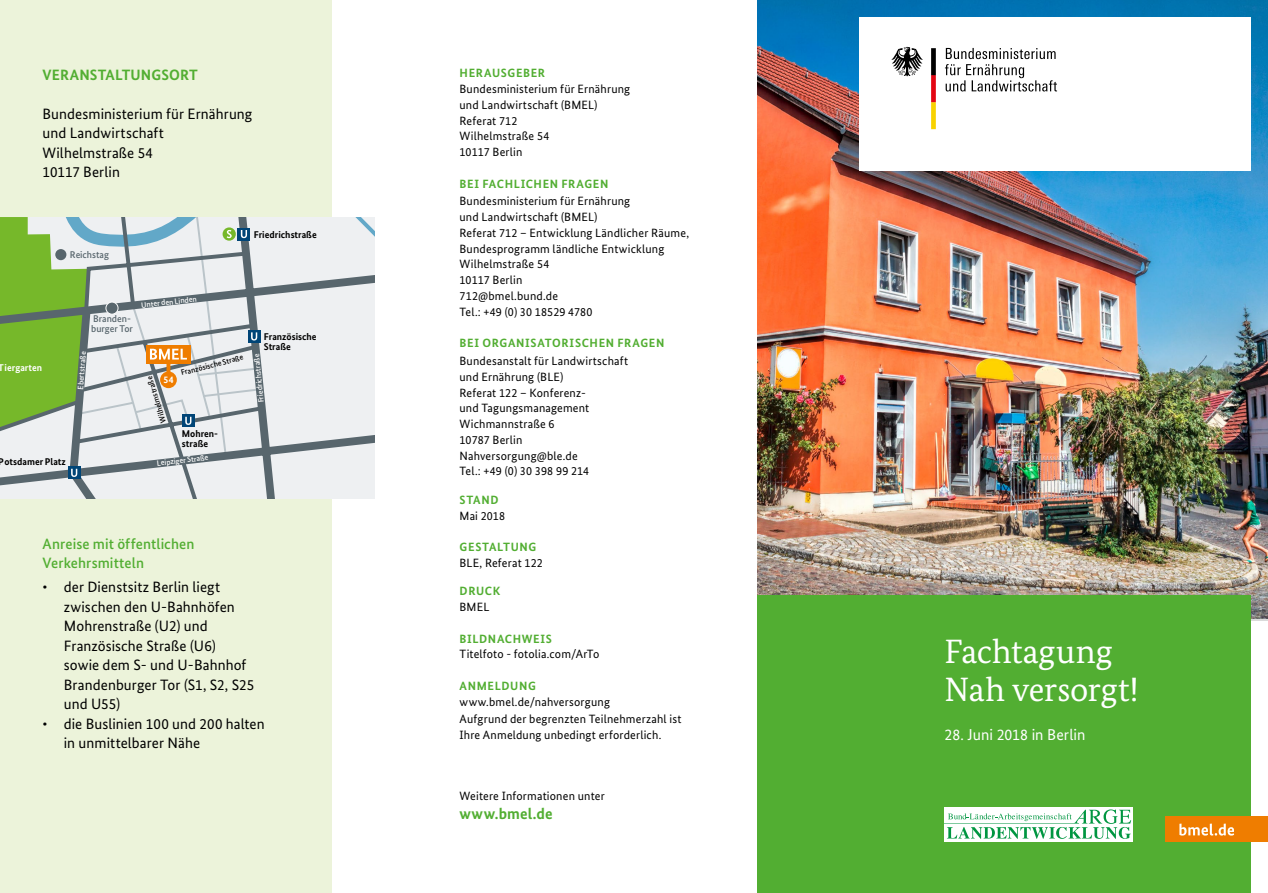
<style>
.page{position:relative;width:1268px;height:893px;background:#fff}
.page>*{position:absolute;margin:0;border:0;box-sizing:border-box;transform-origin:0 0}
.t1{font:33.75px/38.2px "Bundes Serif";color:#fff}
.t2{font:15.75px "Bundes Sans";color:#fff}
.t3{font:700 15.75px "Bundes Sans";letter-spacing:.005em;color:#52ae32}
.t4{font:15px/19.5px "Bundes Sans";letter-spacing:.005em;color:#000}
.t5{font:500 15px/19.5px "Bundes Sans";letter-spacing:.005em;color:#52ae32}
.t6{font:700 15px "Bundes Sans";letter-spacing:.01em;color:#52ae32}
.t7{font:12px/15.8px "Bundes Sans";letter-spacing:.015em;color:#000}
.t8{font:700 12px "Bundes Sans";letter-spacing:.055em;color:#52ae32}
.t9{font:700 9.75px/9.8px "Bundes Sans";color:#000}
.t10{font:500 9.75px/9.8px "Bundes Sans";color:#58666d}
.t11{font:700 9.75px "Bundes Sans";letter-spacing:.005em;color:#fff}
.t12{font:500 7.8px "Bundes Sans";color:#fff}
.t13{font:500 7.8px "Bundes Sans";color:#000}
</style>
<div class="page">
<div style="left:0;top:0;width:332px;height:893px;background:#ecf3da"></div>
<div style="left:266px;top:457px;width:108px;height:42px;background:#eef0f2"></div>
<svg style="left:0;top:457px;width:266px;height:42px;background:#d2d6d9"></svg>
<div style="left:68px;top:466px;width:13px;height:13px;background:#004577"></div>
<svg style="left:71px;top:469px;width:6px;height:8px"></svg>
<svg style="left:0;top:217px;width:374px;height:240px;background:#c3d2bc"></svg>
<img style="left:757px;top:0;width:510px;height:619px">
<div style="left:757px;top:595px;width:493px;height:298px;background:#52ae32"></div>
<div style="left:859px;top:17px;width:391px;height:153px;background:#fff"></div>
<svg style="left:891px;top:47px;width:31px;height:29px"></svg>
<svg style="left:931px;top:48px;width:4px;height:81px"></svg>
<svg style="left:944px;top:48px;width:112px;height:44px"></svg>
<div style="left:1164px;top:816px;width:103px;height:26px;background:#ef7d00"></div>
<svg style="left:1179px;top:824px;width:54px;height:12px"></svg>
<div style="left:944px;top:807px;width:188px;height:35px;background:#fff"></div>
<svg style="left:944px;top:809px;width:186px;height:30px"></svg>
<p class="t6" style="left:43px;top:65px;width:157px">VERANSTALTUNGSORT</p>
<p class="t4" style="left:43px;top:104px;width:211px">Bundesministerium für Ernährung und Landwirtschaft<br>Wilhelmstraße 54<br>10117 Berlin</p>
<p class="t10" style="left:70px;top:249px;width:41px">Reichstag</p>
<p class="t12" style="left:141px;top:300px;width:57px;rotate:-6deg">Unter den Linden</p>
<p class="t9" style="left:254px;top:230px;width:64px">Friedrichstraße</p>
<p class="t10" style="left:91px;top:314px;width:43px">Branden&shy;burger Tor</p>
<p class="t9" style="left:264px;top:331px;width:54px">Französische<br>Straße</p>
<p class="t12" style="left:76px;top:389px;width:40px;rotate:-86deg">Ebertstraße</p>
<p class="t11" style="left:-1px;top:362px;width:45px">Tiergarten</p>
<p class="t13" style="left:180px;top:368px;width:65px;rotate:-14deg">Französische Straße</p>
<p class="t12" style="left:256px;top:403px;width:51px;rotate:-96deg">Friedrichstraße</p>
<p class="t13" style="left:159px;top:424px;width:50px;rotate:-107deg">Wilhelmstraße</p>
<p class="t11" style="left:164px;top:374px;width:11px">54</p>
<p class="t9" style="left:-1px;top:457px;width:69px">Potsdamer Platz</p>
<p class="t9" style="left:182px;top:429px;width:38px">Mohren&shy;straße</p>
<p class="t12" style="left:156px;top:458px;width:53px;rotate:-6deg">Leipziger Straße</p>
<p class="t5" style="left:43px;top:534px;width:153px">Anreise mit öffentlichen<br>Verkehrsmitteln</p>
<p class="t4" style="left:64px;top:577px;width:192px;text-indent:-21px">• der Dienstsitz Berlin liegt zwischen den U-Bahnhöfen<br>Mohrenstraße (U2) und<br>Französische Straße (U6) sowie dem S- und U-Bahnhof<br>Brandenburger Tor (S1, S2, S25 und U55)</p>
<p class="t4" style="left:64px;top:713px;width:202px;text-indent:-21px">• die Buslinien 100 und 200 halten in unmittelbarer Nähe</p>
<p class="t8" style="left:459px;top:66px;width:87px">HERAUSGEBER</p>
<p class="t7" style="left:459px;top:81px;width:172px">Bundesministerium für Ernährung und Landwirtschaft (BMEL)<br>Referat 712<br>Wilhelmstraße 54<br>10117 Berlin</p>
<p class="t8" style="left:459px;top:176px;width:150px">BEI FACHLICHEN FRAGEN</p>
<p class="t7" style="left:459px;top:193px;width:231px">Bundesministerium für Ernährung<br>und Landwirtschaft (BMEL)<br>Referat 712 – Entwicklung Ländlicher Räume,<br>Bundesprogramm ländliche Entwicklung<br>Wilhelmstraße 54<br>10117 Berlin<br>712@bmel.bund.de<br>Tel.: +49 (0) 30 18529 4780</p>
<p class="t8" style="left:459px;top:336px;width:206px">BEI ORGANISATORISCHEN FRAGEN</p>
<p class="t7" style="left:459px;top:353px;width:170px">Bundesanstalt für Landwirtschaft und Ernährung (BLE)<br>Referat 122 – Konferenz-<br>und Tagungsmanagement<br>Wichmannstraße 6<br>10787 Berlin<br>Nahversorgung@ble.de<br>Tel.: +49 (0) 30 398 99 214</p>
<p class="t8" style="left:459px;top:492px;width:40px">STAND</p>
<p class="t7" style="left:459px;top:507px;width:47px">Mai 2018</p>
<p class="t8" style="left:459px;top:540px;width:78px">GESTALTUNG</p>
<p class="t7" style="left:459px;top:555px;width:85px">BLE, Referat 122</p>
<p class="t8" style="left:459px;top:584px;width:42px">DRUCK</p>
<p class="t7" style="left:459px;top:599px;width:31px">BMEL</p>
<p class="t8" style="left:459px;top:631px;width:94px">BILDNACHWEIS</p>
<p class="t7" style="left:459px;top:646px;width:141px">Titelfoto - fotolia.com/ArTo</p>
<p class="t8" style="left:459px;top:678px;width:78px">ANMELDUNG</p>
<p class="t7" style="left:459px;top:694px;width:223px;line-height:16.5px">www.bmel.de/nahversorgung<br>Aufgrund der begrenzten Teilnehmerzahl ist<br>Ihre Anmeldung unbedingt erforderlich.</p>
<p class="t7" style="left:459px;top:787px;width:147px">Weitere Informationen unter</p>
<h2 class="t3" style="left:459px;top:804px;width:95px">www.bmel.de</h2>
<h1 class="t1" style="left:944px;top:632px;width:195px">Fachtagung<br>Nah versorgt!</h1>
<h2 class="t2" style="left:944px;top:725px;width:142px">28. Juni 2018 in Berlin</h2>
</div>
